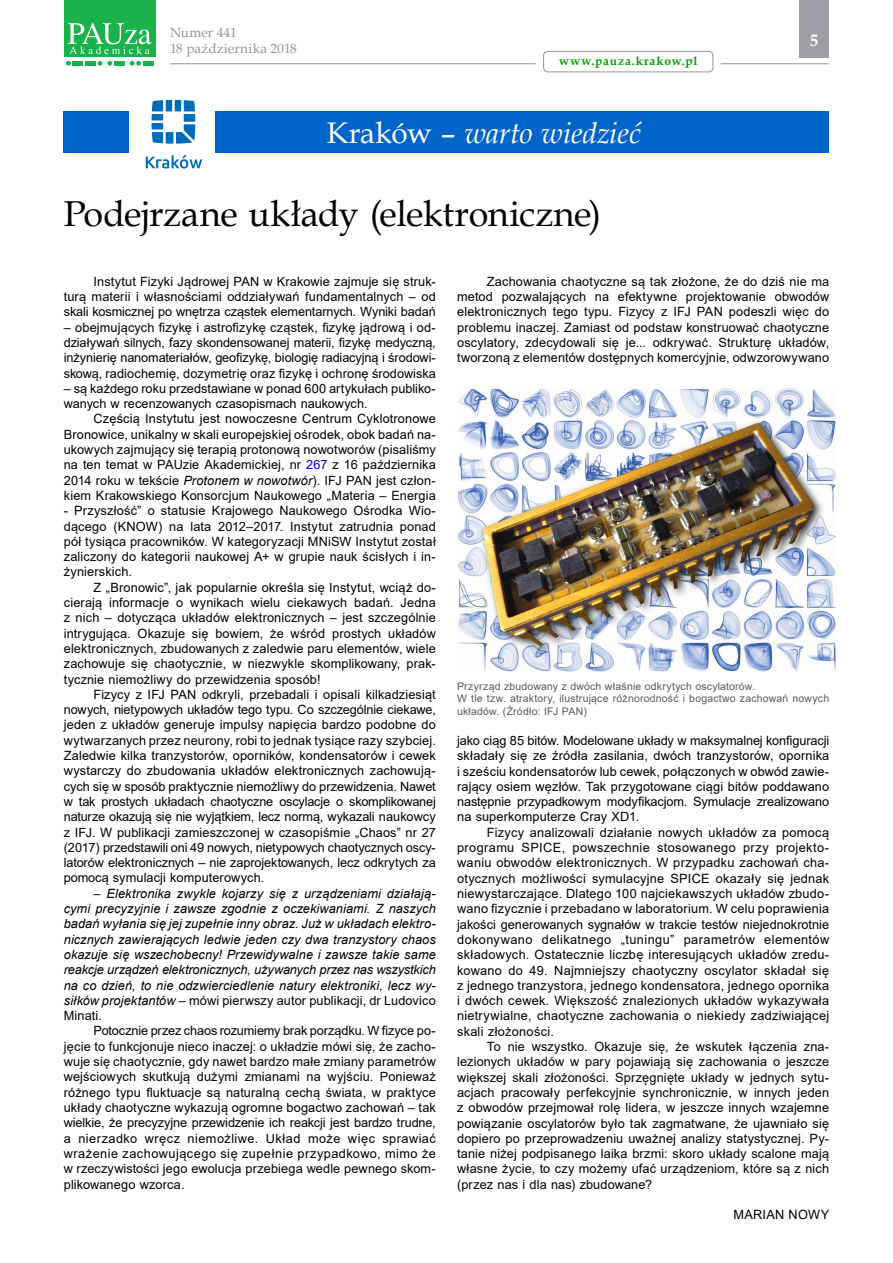
<style>
.page{position:relative;width:893px;height:1263px;background:#fff}
.page>*{position:absolute;margin:0;border:0;box-sizing:border-box;transform-origin:0 0}
.t1{font:36px "Book Antiqua";letter-spacing:-.01em;color:#000}
.t2{font:italic 29.85px "Book Antiqua";letter-spacing:-.01em;color:#fff}
.t3{font:700 16.5px "Book Antiqua";color:#fff}
.t4{font:13.5px/16.2px "Book Antiqua";letter-spacing:.01em;color:#939598}
.t5{font:12.75px/15.3px "Arial";letter-spacing:.005em;color:#000;text-align:justify}
.t6{font:italic 12.75px/15.3px "Arial";letter-spacing:.01em;color:#000;text-align:justify}
.t7{font:700 12px "Book Antiqua";letter-spacing:.07em;color:#00a000}
.t8{font:10.5px/12.6px "Arial";letter-spacing:.02em;color:#58595b}
.s1{font-style:normal}
.s2{color:#0000c8}
.s3{font-style:italic}
</style>
<div class="page">
<div style="left:799px;top:0;width:30px;height:57px;background:#9d9fa2"></div>
<svg style="left:66px;top:61px;width:5px;height:5px"></svg>
<svg style="left:97px;top:61px;width:15px;height:5px"></svg>
<svg style="left:130px;top:61px;width:11px;height:5px"></svg>
<div style="left:73px;top:61px;width:10px;height:5px;background:#19b24b"></div>
<div style="left:85px;top:61px;width:11px;height:5px;background:#19b24b"></div>
<div style="left:114px;top:61px;width:11px;height:5px;background:#19b24b"></div>
<div style="left:143px;top:61px;width:11px;height:5px;background:#19b24b"></div>
<div style="left:64px;top:0;width:92px;height:56px;background:#19b24b"></div>
<svg style="left:68px;top:23px;width:83px;height:31px"></svg>
<hr style="left:170px;top:63px;width:366px;height:1px;background:#939598">
<div style="left:543px;top:51px;width:170px;height:21px;border:1px solid #939598;border-radius:4px"></div>
<hr style="left:721px;top:63px;width:108px;height:1px;background:#939598">
<div style="left:216px;top:112px;width:613px;height:41px;background:#0064c8"></div>
<div style="left:64px;top:112px;width:65px;height:41px;background:#0064c8"></div>
<svg style="left:152px;top:100px;width:43px;height:44px"></svg>
<svg style="left:146px;top:155px;width:56px;height:14px"></svg>
<img style="left:458px;top:388px;width:378px;height:283px">
<p class="t4" style="left:170px;top:24px;width:128px">Numer 441<br>18 października 2018</p>
<p class="t3" style="left:810px;top:30px;width:10px">5</p>
<p class="t7" style="left:559px;top:53px;width:140px">www.pauza.krakow.pl</p>
<h2 class="t2" style="left:327px;top:112px;width:316px"><span class="s1">Kraków –</span> warto wiedzieć</h2>
<h1 class="t1" style="left:64px;top:188px;width:539px">Podejrzane układy (elektroniczne)</h1>
<p class="t5" style="left:64px;top:273px;width:374px;text-indent:30px">Instytut Fizyki Jądrowej PAN w Krakowie zajmuje się struk&shy;turą materii i własnościami oddziaływań fundamentalnych – od skali kosmicznej po wnętrza cząstek elementarnych. Wyniki badań</p>
<p class="t5" style="left:64px;top:319px;width:374px">– obejmujących fizykę i astrofizykę cząstek, fizykę jądrową i od&shy;działywań silnych, fazy skondensowanej materii, fizykę medyczną, inżynierię nanomateriałów, geofizykę, biologię radiacyjną i środowi&shy;skową, radiochemię, dozymetrię oraz fizykę i ochronę środowiska</p>
<p class="t5" style="left:64px;top:381px;width:374px">– są każdego roku przedstawiane w ponad 600 artykułach publiko&shy;wanych w recenzowanych czasopismach naukowych.</p>
<p class="t5" style="left:64px;top:411px;width:374px;text-indent:30px">Częścią Instytutu jest nowoczesne Centrum Cyklotronowe Bronowice, unikalny w skali europejskiej ośrodek, obok badań na&shy;ukowych zajmujący się terapią protonową nowotworów (pisaliśmy na ten temat w PAUzie Akademickiej, nr <span class="s2">267</span> z 16 października 2014 roku w tekście <span class="s3">Protonem w nowotwór</span>). IFJ PAN jest człon&shy;kiem Krakowskiego Konsorcjum Naukowego „Materia – Energia</p>
<p class="t5" style="left:64px;top:503px;width:374px">- Przyszłość” o statusie Krajowego Naukowego Ośrodka Wio&shy;dącego (KNOW) na lata 2012–2017. Instytut zatrudnia ponad pół tysiąca pracowników. W kategoryzacji MNiSW Instytut został zaliczony do kategorii naukowej A+ w grupie nauk ścisłych i in&shy;żynierskich.</p>
<p class="t5" style="left:64px;top:579px;width:374px;text-indent:30px">Z „Bronowic”, jak popularnie określa się Instytut, wciąż do&shy;cierają informacje o wynikach wielu ciekawych badań. Jedna z nich – dotycząca układów elektronicznych – jest szczególnie intrygująca. Okazuje się bowiem, że wśród prostych układów elektronicznych, zbudowanych z zaledwie paru elementów, wiele zachowuje się chaotycznie, w niezwykle skomplikowany, prak&shy;tycznie niemożliwy do przewidzenia sposób!</p>
<p class="t5" style="left:64px;top:687px;width:374px;text-indent:30px">Fizycy z IFJ PAN odkryli, przebadali i opisali kilkadziesiąt nowych, nietypowych układów tego typu. Co szczególnie ciekawe, jeden z układów generuje impulsy napięcia bardzo podobne do wytwarzanych przez neurony, robi to jednak tysiące razy szybciej.<br>Zaledwie kilka tranzystorów, oporników, kondensatorów i cewek wystarczy do zbudowania układów elektronicznych zachowują&shy;cych się w sposób praktycznie niemożliwy do przewidzenia. Nawet w tak prostych układach chaotyczne oscylacje o skomplikowanej naturze okazują się nie wyjątkiem, lecz normą, wykazali naukowcy z IFJ. W publikacji zamieszczonej w czasopiśmie „Chaos” nr 27 (2017) przedstawili oni 49 nowych, nietypowych chaotycznych oscy&shy;latorów elektronicznych – nie zaprojektowanych, lecz odkrytych za pomocą symulacji komputerowych.</p>
<p class="t6" style="left:64px;top:886px;width:374px;text-indent:30px"><span class="s1">–</span> Elektronika zwykle kojarzy się z urządzeniami działają&shy;cymi precyzyjnie i zawsze zgodnie z oczekiwaniami. Z naszych badań wyłania się jej zupełnie inny obraz. Już w układach elektro&shy;nicznych zawierających ledwie jeden czy dwa tranzystory chaos okazuje się wszechobecny! Przewidywalne i zawsze takie same reakcje urządzeń elektronicznych, używanych przez nas wszystkich na co dzień, to nie odzwierciedlenie natury elektroniki, lecz wy&shy;siłków projektantów <span class="s1">– mówi pierwszy autor publikacji, dr Ludovico Minati.</span></p>
<p class="t5" style="left:64px;top:1023px;width:374px;text-indent:30px">Potocznie przez chaos rozumiemy brak porządku. W fizyce po&shy;jęcie to funkcjonuje nieco inaczej: o układzie mówi się, że zacho&shy;wuje się chaotycznie, gdy nawet bardzo małe zmiany parametrów wejściowych skutkują dużymi zmianami na wyjściu. Ponieważ różnego typu fluktuacje są naturalną cechą świata, w praktyce układy chaotyczne wykazują ogromne bogactwo zachowań – tak wielkie, że precyzyjne przewidzenie ich reakcji jest bardzo trudne, a nierzadko wręcz niemożliwe. Układ może więc sprawiać wrażenie zachowującego się zupełnie przypadkowo, mimo że w rzeczywistości jego ewolucja przebiega wedle pewnego skom&shy;plikowanego wzorca.</p>
<p class="t5" style="left:457px;top:273px;width:374px;text-indent:30px">Zachowania chaotyczne są tak złożone, że do dziś nie ma metod pozwalających na efektywne projektowanie obwodów elektronicznych tego typu. Fizycy z IFJ PAN podeszli więc do problemu inaczej. Zamiast od podstaw konstruować chaotyczne oscylatory, zdecydowali się je... odkrywać. Strukturę układów, tworzoną z elementów dostępnych komercyjnie, odwzorowywano</p>
<p class="t8" style="left:457px;top:680px;width:374px">Przyrząd zbudowany z dwóch właśnie odkrytych oscylatorów.<br>W tle tzw. atraktory, ilustrujące różnorodność i bogactwo zachowań nowych układów. (Źródło: IFJ PAN)</p>
<p class="t5" style="left:457px;top:733px;width:374px">jako ciąg 85 bitów. Modelowane układy w maksymalnej konfiguracji składały się ze źródła zasilania, dwóch tranzystorów, opornika i sześciu kondensatorów lub cewek, połączonych w obwód zawie&shy;rający osiem węzłów. Tak przygotowane ciągi bitów poddawano następnie przypadkowym modyfikacjom. Symulacje zrealizowano na superkomputerze Cray XD1.</p>
<p class="t5" style="left:457px;top:824px;width:374px;text-indent:30px">Fizycy analizowali działanie nowych układów za pomocą programu SPICE, powszechnie stosowanego przy projekto&shy;waniu obwodów elektronicznych. W przypadku zachowań cha&shy;otycznych możliwości symulacyjne SPICE okazały się jednak niewystarczające. Dlatego 100 najciekawszych układów zbudo&shy;wano fizycznie i przebadano w laboratorium. W celu poprawienia jakości generowanych sygnałów w trakcie testów niejednokrotnie dokonywano delikatnego „tuningu” parametrów elementów składowych. Ostatecznie liczbę interesujących układów zredu&shy;kowano do 49. Najmniejszy chaotyczny oscylator składał się z jednego tranzystora, jednego kondensatora, jednego opornika i dwóch cewek. Większość znalezionych układów wykazywała nietrywialne, chaotyczne zachowania o niekiedy zadziwiającej skali złożoności.</p>
<p class="t5" style="left:457px;top:1039px;width:374px;text-indent:30px">To nie wszystko. Okazuje się, że wskutek łączenia zna&shy;lezionych układów w pary pojawiają się zachowania o jeszcze większej skali złożoności. Sprzęgnięte układy w jednych sytu&shy;acjach pracowały perfekcyjnie synchronicznie, w innych jeden z obwodów przejmował rolę lidera, w jeszcze innych wzajemne powiązanie oscylatorów było tak zagmatwane, że ujawniało się dopiero po przeprowadzeniu uważnej analizy statystycznej. Py&shy;tanie niżej podpisanego laika brzmi: skoro układy scalone mają własne życie, to czy możemy ufać urządzeniom, które są z nich (przez nas i dla nas) zbudowane?</p>
<p class="t5" style="left:733px;top:1207px;width:97px">MARIAN NOWY</p>
</div>
